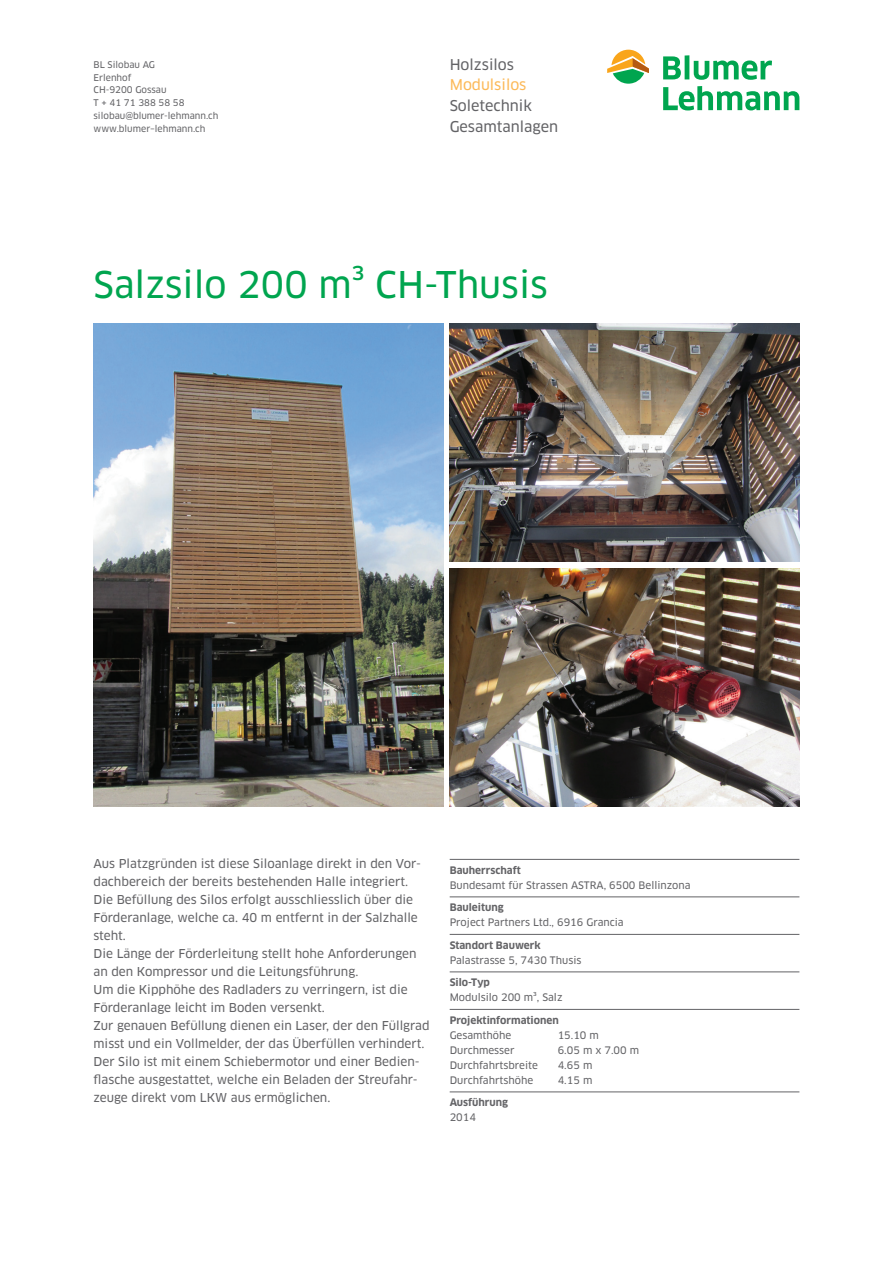
<style>
.page{position:relative;width:893px;height:1263px;background:#fff}
.page>*{position:absolute;margin:0;border:0;box-sizing:border-box;transform-origin:0 0}
.t1{font:36px "Clan OT News";color:#00a54f}
.t2{font:14.55px/20.7px "Clan OT News";color:#636366}
.t3{font:14.55px "Clan OT News";color:#fcb958}
.t4{font:12px/18px "Clan OT News";color:#636366}
.t5{font:10.2px "Clan OT News";color:#636366}
.t6{font:700 10.2px "Clan OT";color:#636366}
.t7{font:9px/12.8px "Clan OT News";color:#636366}
</style>
<div class="page">
<hr style="left:450px;top:859px;width:349px;height:1px;background:#636366">
<hr style="left:450px;top:896px;width:349px;height:1px;background:#636366">
<hr style="left:450px;top:934px;width:349px;height:1px;background:#636366">
<hr style="left:450px;top:971px;width:349px;height:1px;background:#636366">
<hr style="left:450px;top:1009px;width:349px;height:1px;background:#636366">
<hr style="left:450px;top:1091px;width:349px;height:1px;background:#636366">
<img style="left:94px;top:323px;width:349px;height:484px">
<img style="left:450px;top:323px;width:349px;height:239px">
<img style="left:450px;top:568px;width:349px;height:239px">
<svg style="left:663px;top:56px;width:18px;height:23px"></svg>
<hr style="left:685px;top:55px;width:4px;height:24px;background:#00a54f">
<svg style="left:694px;top:61px;width:78px;height:19px"></svg>
<svg style="left:663px;top:86px;width:136px;height:24px"></svg>
<svg style="left:607px;top:50px;width:42px;height:34px"></svg>
<p class="t7" style="left:94px;top:58px;width:126px">BL Silobau AG<br>Erlenhof<br>CH-9200 Gossau<br>T + 41 71 388 58 58 silobau@blumer-lehmann.ch www.blumer–lehmann.ch</p>
<p class="t2" style="left:450px;top:54px;width:66px">Holzsilos</p>
<p class="t3" style="left:450px;top:76px;width:78px">Modulsilos</p>
<p class="t2" style="left:450px;top:95px;width:110px">Soletechnik<br>Gesamtanlagen</p>
<h1 class="t1" style="left:94px;top:263px;width:456px">Salzsilo 200 m³ CH-Thusis</h1>
<p class="t4" style="left:94px;top:855px;width:338px">Aus Platzgründen ist diese Siloanlage direkt in den Vor&shy;dachbereich der bereits bestehenden Halle integriert.<br>Die Befüllung des Silos erfolgt ausschliesslich über die Förderanlage, welche ca. 40 m entfernt in der Salzhalle steht.<br>Die Länge der Förderleitung stellt hohe Anforderungen an den Kompressor und die Leitungsführung.<br>Um die Kipphöhe des Radladers zu verringern, ist die Förderanlage leicht im Boden versenkt.<br>Zur genauen Befüllung dienen ein Laser, der den Füllgrad misst und ein Vollmelder, der das Überfüllen verhindert.<br>Der Silo ist mit einem Schiebermotor und einer Bedien&shy;flasche ausgestattet, welche ein Beladen der Streufahr&shy;zeuge direkt vom LKW aus ermöglichen.</p>
<p class="t6" style="left:450px;top:864px;width:73px">Bauherrschaft</p>
<p class="t5" style="left:450px;top:879px;width:242px">Bundesamt für Strassen ASTRA, 6500 Bellinzona</p>
<p class="t6" style="left:450px;top:901px;width:56px">Bauleitung</p>
<p class="t5" style="left:450px;top:916px;width:176px">Project Partners Ltd., 6916 Grancia</p>
<p class="t6" style="left:450px;top:939px;width:93px">Standort Bauwerk</p>
<p class="t5" style="left:450px;top:954px;width:133px">Palastrasse 5, 7430 Thusis</p>
<p class="t6" style="left:450px;top:976px;width:42px">Silo-Typ</p>
<p class="t5" style="left:450px;top:991px;width:114px">Modulsilo 200 m³, Salz</p>
<p class="t6" style="left:450px;top:1014px;width:111px">Projektinformationen</p>
<p class="t5" style="left:450px;top:1029px;width:63px">Gesamthöhe</p>
<p class="t5" style="left:558px;top:1029px;width:43px">15.10 m</p>
<p class="t5" style="left:450px;top:1044px;width:66px">Durchmesser</p>
<p class="t5" style="left:558px;top:1044px;width:83px">6.05 m x 7.00 m</p>
<p class="t5" style="left:450px;top:1059px;width:90px">Durchfahrtsbreite</p>
<p class="t5" style="left:558px;top:1059px;width:36px">4.65 m</p>
<p class="t5" style="left:450px;top:1074px;width:85px">Durchfahrtshöhe</p>
<p class="t5" style="left:558px;top:1074px;width:36px">4.15 m</p>
<p class="t6" style="left:450px;top:1096px;width:60px">Ausführung</p>
<p class="t5" style="left:450px;top:1111px;width:28px">2014</p>
</div>
